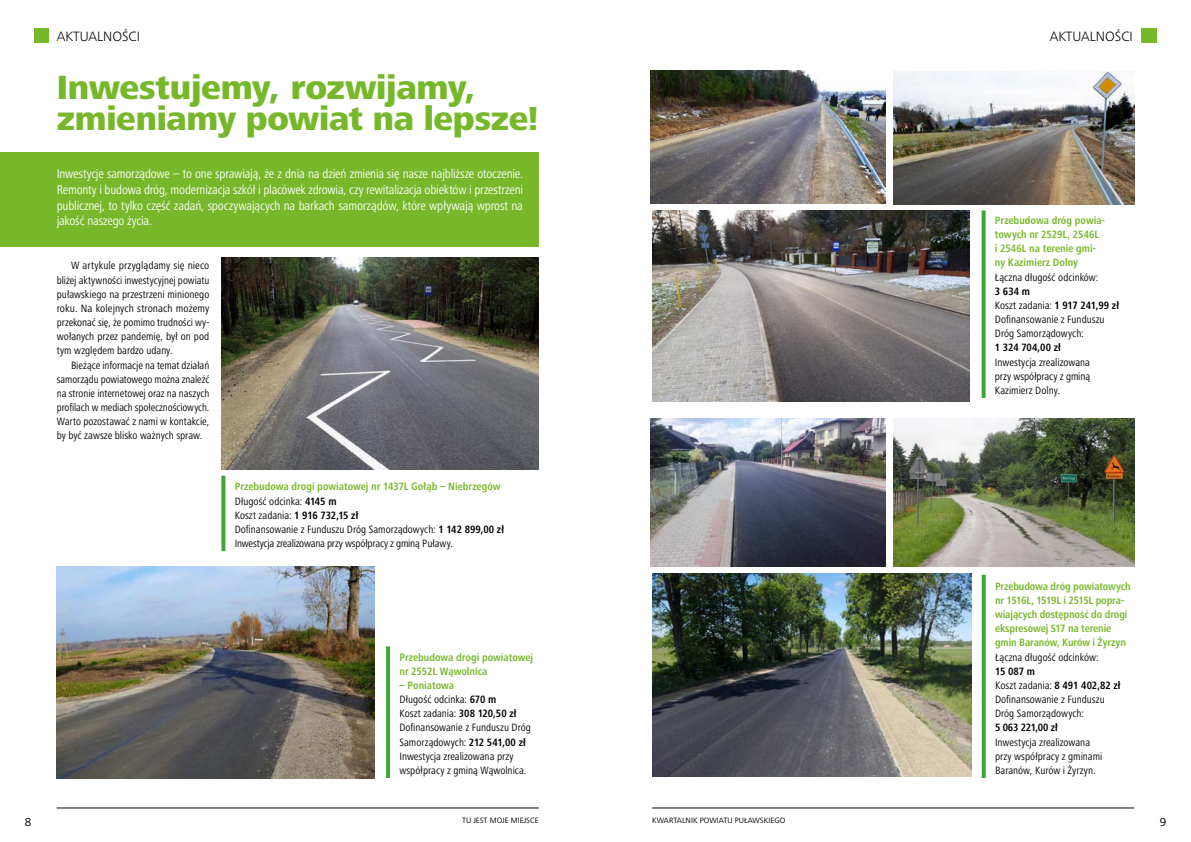
<style>
.page{position:relative;width:1191px;height:842px;background:#fff}
.page>*{position:absolute;margin:0;border:0;box-sizing:border-box;transform-origin:0 0}
.t1{font:800 34.8px "Frutiger Next";letter-spacing:-.01em;color:#76b82a}
.t2{font:800 34.5px "Frutiger Next";letter-spacing:-.01em;color:#76b82a}
.t3{font:300 14px "Frutiger Next";color:#000}
.t4{font:condensed 13px/15.6px "Frutiger Next";letter-spacing:-.015em;color:#fff;text-align:justify}
.t5{font:12px "Frutiger Next";color:#000}
.t6{font:condensed 11px/14.2px "Frutiger Next";letter-spacing:-.005em;color:#000}
.t7{font:700 condensed 11px/14.2px "Frutiger Next";letter-spacing:-.005em;color:#76b82a}
.t8{font:700 condensed 11px "Frutiger Next";letter-spacing:-.01em;color:#000}
.t9{font:8px "Frutiger Next";color:#000}
.s1{font-weight:700;color:#76b82a}
.s2{font-weight:700}
</style>
<div class="page">
<div style="left:0;top:152px;width:538px;height:95px;background:#76b82a"></div>
<img style="left:651px;top:71px;width:234px;height:133px">
<img style="left:893px;top:71px;width:241px;height:133px">
<img style="left:652px;top:210px;width:317px;height:192px">
<svg style="left:981px;top:211px;width:4px;height:187px"></svg>
<div style="left:1142px;top:28px;width:15px;height:15px;background:#76b82a"></div>
<img style="left:221px;top:258px;width:317px;height:211px">
<img style="left:57px;top:567px;width:317px;height:211px">
<svg style="left:221px;top:476px;width:4px;height:75px"></svg>
<img style="left:893px;top:419px;width:241px;height:147px">
<img style="left:652px;top:573px;width:319px;height:204px">
<img style="left:650px;top:419px;width:235px;height:147px">
<svg style="left:981px;top:575px;width:4px;height:203px"></svg>
<svg style="left:386px;top:646px;width:4px;height:132px"></svg>
<hr style="left:57px;top:808px;width:482px;height:1px;background:#000">
<hr style="left:652px;top:808px;width:482px;height:1px;background:#000">
<div style="left:1141px;top:28px;width:14px;height:15px;background:#76b82a"></div>
<div style="left:34px;top:28px;width:14px;height:15px;background:#76b82a"></div>
<p class="t3" style="left:57px;top:28px;width:85px">AKTUALNOŚCI</p>
<p class="t3" style="left:1049px;top:28px;width:85px">AKTUALNOŚCI</p>
<h1 class="t1" style="left:57px;top:68px;width:420px">Inwestujemy, rozwijamy,</h1>
<h2 class="t2" style="left:57px;top:99px;width:483px">zmieniamy powiat na lepsze!</h2>
<p class="t4" style="left:57px;top:166px;width:468px">I nwestycje samorządowe – to one sprawiają, że z dnia na dzień zmienia się nasze najbliższe otoczenie.<br>Remonty i budowa dróg, modernizacja szkół i placówek zdrowia, czy rewitalizacja obiektów i przestrzeni publicznej, to tylko część zadań, spoczywających na barkach samorządów, które wpływają wprost na jakość naszego życia.</p>
<p class="t6" style="left:57px;top:259px;width:154px;text-align:justify;text-indent:14px">W artykule przyglądamy się nieco bliżej aktywności inwestycyjnej powiatu puławskiego na przestrzeni minionego roku. Na kolejnych stronach możemy przekonać się, że pomimo trudności wy&shy;wołanych przez pandemię, był on pod tym względem bardzo udany.</p>
<p class="t6" style="left:57px;top:358px;width:154px;text-align:justify;text-indent:14px">Bieżące informacje na temat działań samorządu powiatowego można znaleźć na stronie internetowej oraz na naszych profilach w mediach społecznościowych.<br>Warto pozostawać z nami w kontakcie, by być zawsze blisko ważnych spraw.</p>
<p class="t6" style="left:235px;top:480px;width:271px"><span class="s1">Przebudowa drogi powiatowej nr 1437L Gołąb – Niebrzegów </span>Długość odcinka: <span class="s2">4145 m<br></span>Koszt zadania: <span class="s2">1 916 732,15 zł<br></span>Dofinansowanie z Funduszu Dróg Samorządowych: <span class="s2">1 142 899,00 zł </span>I nwestycja zrealizowana przy współpracy z gminą Puławy.</p>
<p class="t7" style="left:399px;top:650px;width:135px">Przebudowa drogi powiatowej nr 2552L Wąwolnica</p>
<p class="t6" style="left:399px;top:678px;width:133px"><span class="s1">– Poniatowa<br></span>Długość odcinka: <span class="s2">670 m<br></span>Koszt zadania: <span class="s2">308 120,50 zł<br></span>Dofinansowanie z Funduszu Dróg<br>Samorządowych: <span class="s2">212 541,00 zł<br></span>I nwestycja zrealizowana przy współpracy z gminą Wąwolnica.</p>
<p class="t7" style="left:995px;top:213px;width:112px">Przebudowa dróg powia&shy;towych nr 2529L, 2546L<br>i 2546L na terenie gmi&shy;ny Kazimierz Dolny</p>
<p class="t6" style="left:995px;top:270px;width:105px">Łączna długość odcinków:</p>
<p class="t6" style="left:995px;top:284px;width:126px"><span class="s2">3 634 m<br></span>Koszt zadania: <span class="s2">1 917 241,99 zł<br></span>Dofinansowanie z Funduszu<br>Dróg Samorządowych:</p>
<p class="t8" style="left:995px;top:341px;width:67px">1 324 704,00 zł</p>
<p class="t6" style="left:995px;top:355px;width:97px;text-align:justify">I nwestycja zrealizowana przy współpracy z gminą Kazimierz Dolny.</p>
<p class="t7" style="left:995px;top:579px;width:137px">Przebudowa dróg powiatowych nr 1516L, 1519L i 2515L popra&shy;wiających dostępność do drogi ekspresowej S17 na terenie gmin Baranów, Kurów i Żyrzyn</p>
<p class="t6" style="left:995px;top:650px;width:105px">Łączna długość odcinków:</p>
<p class="t6" style="left:995px;top:664px;width:127px"><span class="s2">15 087 m<br></span>Koszt zadania: <span class="s2">8 491 402,82 zł<br></span>Dofinansowanie z Funduszu<br>Dróg Samorządowych:</p>
<p class="t8" style="left:995px;top:721px;width:64px">5 063 221,00 zł</p>
<p class="t6" style="left:995px;top:735px;width:109px">I nwestycja zrealizowana przy współpracy z gminami<br>Baranów, Kurów i Żyrzyn.</p>
<p class="t5" style="left:25px;top:815px;width:8px">8</p>
<p class="t9" style="left:462px;top:816px;width:78px">TU JEST MOJE MIEJSCE</p>
<p class="t9" style="left:652px;top:816px;width:135px">KWARTALNIK POWIATU PUŁAWSKIEGO</p>
<p class="t5" style="left:1159px;top:815px;width:8px">9</p>
</div>
